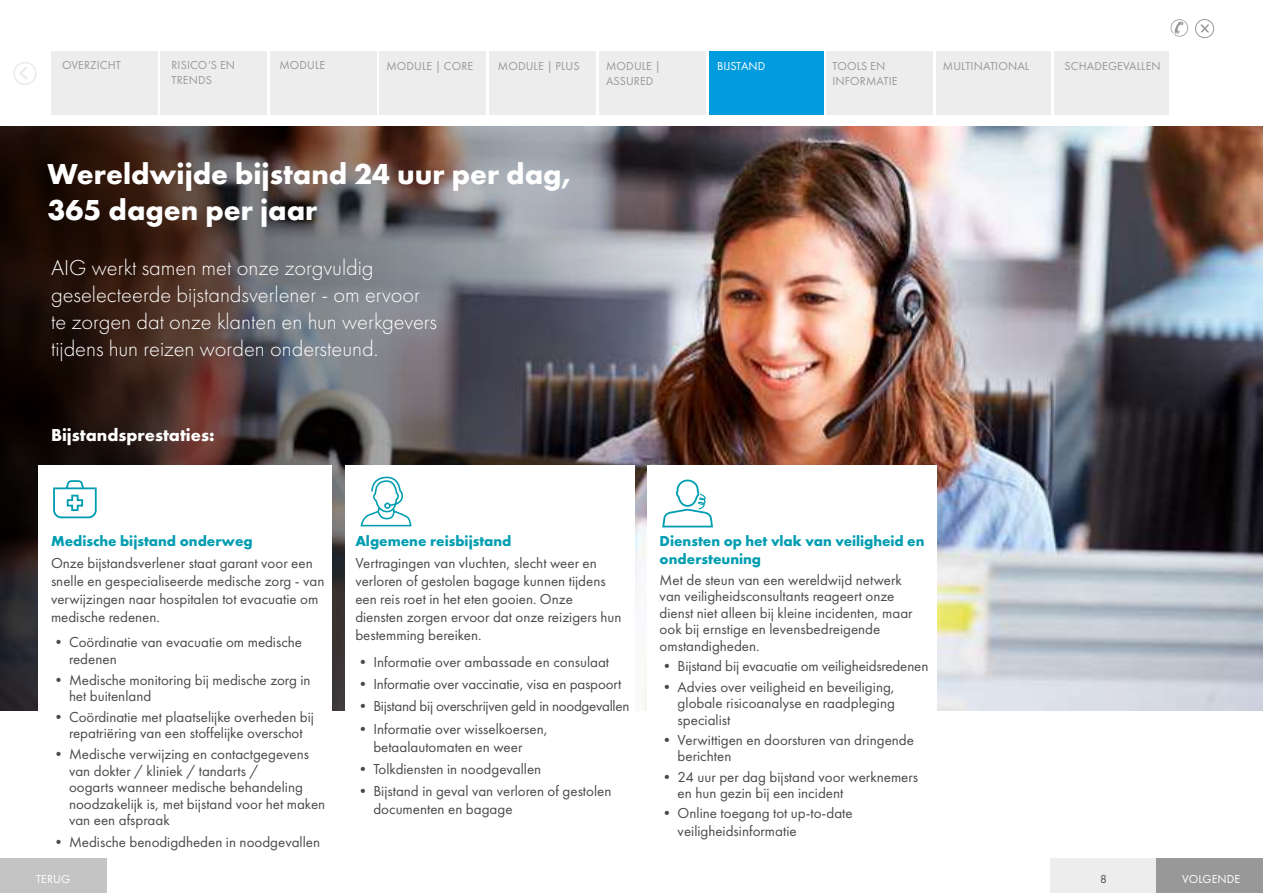
<style>
.page{position:relative;width:1263px;height:893px;background:#fff}
.page>*{position:absolute;margin:0;border:0;box-sizing:border-box;transform-origin:0 0}
.t1{font:700 30px/36px "Futura PT";color:#fff}
.t2{font:300 22.5px/27px "Futura PT";color:#fff}
.t3{font:700 18px "Futura PT";color:#fff}
.t4{font:15px/16.5px "Futura PT";color:#4a4a49}
.t5{font:700 15px/18px "Futura PT";color:#009db1}
.t6{font:15px "Futura PT";letter-spacing:-.02em;color:#4a4a49}
.t7{font:12px/15px "Futura PT";letter-spacing:.01em;color:#999898}
.t8{font:12px "Futura PT";letter-spacing:.01em;color:#fff}
.t9{font:12px "Futura PT";color:#4a4a49}
</style>
<div class="page">
<svg style="left:1171px;top:19px;width:17px;height:18px"></svg>
<div style="left:1195px;top:19px;width:19px;height:19px;border:1px solid #999898;border-radius:50%"></div>
<svg style="left:1200px;top:25px;width:9px;height:7px"></svg>
<svg style="left:19px;top:67px;width:9px;height:13px"></svg>
<div style="left:13px;top:62px;width:24px;height:23px;border:2px solid #ededed;border-radius:50%"></div>
<img style="left:936px;top:127px;width:327px;height:583px">
<img style="left:0;top:127px;width:936px;height:583px">
<div style="left:38px;top:466px;width:294px;height:410px;background:#fff"></div>
<div style="left:1050px;top:859px;width:213px;height:34px;background:#ededed"></div>
<div style="left:0;top:859px;width:106px;height:34px;background:#c4c4c4"></div>
<div style="left:1157px;top:859px;width:106px;height:34px;background:#999898"></div>
<div style="left:827px;top:51px;width:106px;height:64px;background:#ededed"></div>
<div style="left:490px;top:51px;width:106px;height:64px;background:#ededed"></div>
<div style="left:1054px;top:51px;width:115px;height:64px;background:#ededed"></div>
<div style="left:936px;top:51px;width:115px;height:64px;background:#ededed"></div>
<div style="left:709px;top:51px;width:114px;height:64px;background:#009cde"></div>
<div style="left:380px;top:51px;width:106px;height:64px;background:#ededed"></div>
<div style="left:270px;top:51px;width:106px;height:64px;background:#ededed"></div>
<div style="left:599px;top:51px;width:106px;height:64px;background:#ededed"></div>
<div style="left:161px;top:51px;width:106px;height:64px;background:#ededed"></div>
<div style="left:51px;top:51px;width:106px;height:64px;background:#ededed"></div>
<div style="left:647px;top:465px;width:289px;height:410px;background:#fff"></div>
<div style="left:345px;top:465px;width:289px;height:410px;background:#fff"></div>
<svg style="left:662px;top:479px;width:51px;height:49px"></svg>
<svg style="left:360px;top:476px;width:52px;height:51px"></svg>
<svg style="left:53px;top:480px;width:44px;height:39px"></svg>
<p class="t7" style="left:279px;top:57px;width:47px">MODULE</p>
<p class="t7" style="left:386px;top:59px;width:89px">MODULE | CORE</p>
<p class="t7" style="left:606px;top:59px;width:56px">MODULE |</p>
<p class="t7" style="left:943px;top:59px;width:88px">MULTINATIONAL</p>
<p class="t7" style="left:1064px;top:59px;width:98px">SCHADEGEVALLEN</p>
<p class="t7" style="left:606px;top:74px;width:49px">ASSURED</p>
<p class="t7" style="left:62px;top:57px;width:60px">OVERZICHT</p>
<p class="t7" style="left:171px;top:57px;width:65px">RISICO’S EN<br>TRENDS</p>
<p class="t8" style="left:717px;top:59px;width:50px">BIJSTAND</p>
<p class="t7" style="left:832px;top:59px;width:67px">TOOLS EN<br>INFORMATIE</p>
<p class="t7" style="left:498px;top:59px;width:83px">MODULE | PLUS</p>
<h1 class="t1" style="left:48px;top:156px;width:528px">Wereldwijde bijstand 24 uur per dag,<br>365 dagen per jaar</h1>
<h2 class="t2" style="left:51px;top:254px;width:387px">AIG werkt samen met onze zorgvuldig geselecteerde bijstandsverlener - om ervoor te zorgen dat onze klanten en hun werkgevers tijdens hun reizen worden ondersteund.</h2>
<p class="t3" style="left:51px;top:423px;width:165px">Bijstandsprestaties:</p>
<p class="t5" style="left:51px;top:532px;width:203px">Medische bijstand onderweg</p>
<p class="t4" style="left:51px;top:554px;width:275px;line-height:18px">Onze bijstandsverlener staat garant voor een snelle en gespecialiseerde medische zorg - van verwijzingen naar hospitalen tot evacuatie om medische redenen.</p>
<p class="t4" style="left:69px;top:634px;width:235px;text-indent:-18px">• Coördinatie van evacuatie om medische redenen</p>
<p class="t4" style="left:69px;top:671px;width:243px;text-indent:-18px">• Medische monitoring bij medische zorg in het buitenland</p>
<p class="t4" style="left:51px;top:709px;width:265px;text-align:center">• Coördinatie met plaatselijke overheden bij repatriëring van een stoffelijke overschot</p>
<p class="t4" style="left:69px;top:746px;width:258px;text-indent:-18px">• Medische verwijzing en contactgegevens van dokter / kliniek / tandarts /<br>oogarts wanneer medische behandeling noodzakelijk is, met bijstand voor het maken van een afspraak</p>
<p class="t4" style="left:51px;top:834px;width:271px">• Medische benodigdheden in noodgevallen</p>
<p class="t5" style="left:355px;top:532px;width:158px">Algemene reisbijstand</p>
<p class="t4" style="left:355px;top:554px;width:268px;line-height:18px">Vertragingen van vluchten, slecht weer en verloren of gestolen bagage kunnen tijdens een reis roet in het eten gooien. Onze diensten zorgen ervoor dat onze reizigers hun bestemming bereiken.</p>
<p class="t4" style="left:355px;top:654px;width:255px">• Informatie over ambassade en consulaat</p>
<p class="t4" style="left:355px;top:676px;width:267px">• Informatie over vaccinatie, visa en paspoort</p>
<p class="t6" style="left:355px;top:697px;width:276px">• Bijstand bij overschrijven geld in noodgevallen</p>
<p class="t4" style="left:355px;top:720px;width:194px;line-height:18px;text-align:center">• Informatie over wisselkoersen, betaalautomaten en weer</p>
<p class="t4" style="left:355px;top:760px;width:187px">• Tolkdiensten in noodgevallen</p>
<p class="t4" style="left:373px;top:782px;width:240px;line-height:18px;text-indent:-18px">• Bijstand in geval van verloren of gestolen documenten en bagage</p>
<p class="t5" style="left:660px;top:532px;width:266px">Diensten op het vlak van veiligheid en ondersteuning</p>
<p class="t4" style="left:660px;top:571px;width:255px">Met de steun van een wereldwijd netwerk van veiligheidsconsultants reageert onze dienst niet alleen bij kleine incidenten, maar ook bij ernstige en levensbedreigende omstandigheden.</p>
<p class="t4" style="left:660px;top:658px;width:270px">• Bijstand bij evacuatie om veiligheidsredenen</p>
<p class="t4" style="left:678px;top:678px;width:219px;text-align:justify;text-indent:-18px">• Advies over veiligheid en beveiliging, globale risicoanalyse en raadpleging specialist</p>
<p class="t4" style="left:678px;top:731px;width:238px;text-indent:-18px">• Verwittigen en doorsturen van dringende berichten</p>
<p class="t4" style="left:678px;top:768px;width:242px;text-indent:-18px">• 24 uur per dag bijstand voor werknemers en hun gezin bij een incident</p>
<p class="t4" style="left:678px;top:804px;width:176px;line-height:18px;text-indent:-18px">• Online toegang tot up-to-date veiligheidsinformatie</p>
<p class="t8" style="left:36px;top:872px;width:36px">TERUG</p>
<p class="t9" style="left:1100px;top:872px;width:8px">8</p>
<p class="t8" style="left:1182px;top:872px;width:60px">VOLGENDE</p>
</div>
